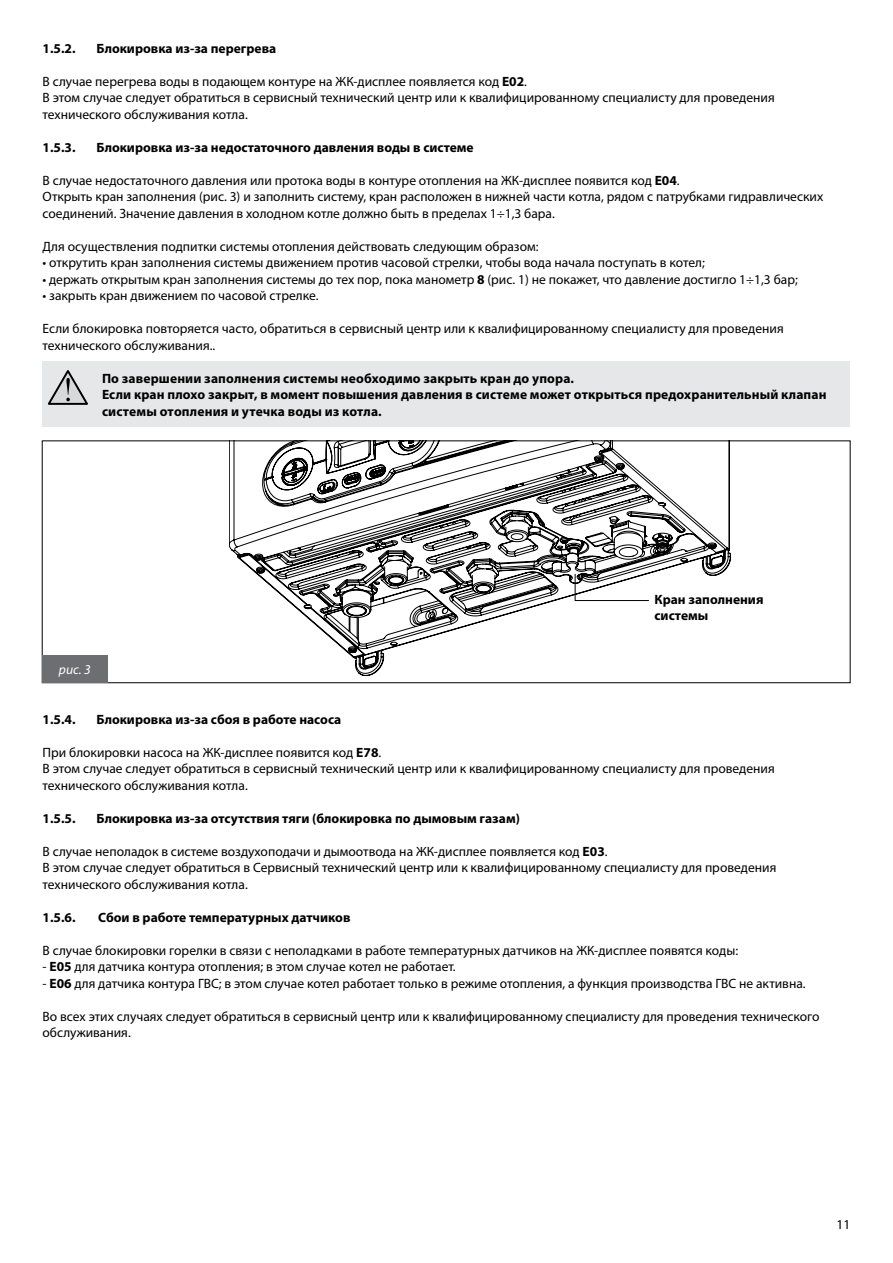
<style>
.page{position:relative;width:893px;height:1263px;background:#fff}
.page>*{position:absolute;margin:0;border:0;box-sizing:border-box;transform-origin:0 0}
.t1{font:13.5px/16.5px "Myriad Pro";color:#000}
.t2{font:700 13.5px/16.5px "Myriad Pro";letter-spacing:.005em;color:#000}
.t3{font:italic 13.5px "Myriad Pro";color:#fff}
.s1{font-weight:700}
</style>
<div class="page">
<div style="left:43px;top:361px;width:807px;height:66px;background:#e6e7e8"></div>
<svg style="left:48px;top:370px;width:40px;height:35px"></svg>
<svg style="left:229px;top:443px;width:502px;height:233px"></svg>
<svg style="left:574px;top:573px;width:75px;height:28px"></svg>
<div style="left:42px;top:655px;width:66px;height:28px;background:#6d6e71"></div>
<p class="t2" style="left:43px;top:39px;width:35px">1.5.2.</p>
<p class="t2" style="left:97px;top:39px;width:181px">Блокировка из-за перегрева</p>
<p class="t1" style="left:43px;top:73px;width:734px">В случае перегрева воды в подающем контуре на ЖК-дисплее появляется код <span class="s1">E02</span>.<br>В этом случае следует обратиться в сервисный технический центр или к квалифицированному специалисту для проведения технического обслуживания котла.</p>
<p class="t2" style="left:43px;top:138px;width:35px">1.5.3.</p>
<p class="t2" style="left:97px;top:138px;width:379px">Блокировка из-за недостаточного давления воды в системе</p>
<p class="t1" style="left:43px;top:172px;width:782px">В случае недостаточного давления или протока воды в контуре отопления на ЖК-дисплее появится код <span class="s1">E04</span>.<br>Открыть кран заполнения (рис. 3) и заполнить систему, кран расположен в нижней части котла, рядом с патрубками гидравлических соединений. Значение давления в холодном котле должно быть в пределах 1÷1,3 бара.</p>
<p class="t1" style="left:43px;top:238px;width:497px">Для осуществления подпитки системы отопления действовать следующим образом:</p>
<p class="t1" style="left:43px;top:254px;width:664px">• открутить кран заполнения системы движением против часовой стрелки, чтобы вода начала поступать в котел;</p>
<p class="t1" style="left:43px;top:271px;width:757px">• держать открытым кран заполнения системы до тех пор, пока манометр <span class="s1">8</span> (рис. 1) не покажет, что давление достигло 1÷1,3 бар;</p>
<p class="t1" style="left:43px;top:287px;width:278px">• закрыть кран движением по часовой стрелке.</p>
<p class="t1" style="left:43px;top:320px;width:743px">Если блокировка повторяется часто, обратиться в сервисный центр или к квалифицированному специалисту для проведения технического обслуживания..</p>
<p class="t2" style="left:102px;top:369px;width:726px">По завершении заполнения системы необходимо закрыть кран до упора.<br>Если кран плохо закрыт, в момент повышения давления в системе может открыться предохранительный клапан системы отопления и утечка воды из котла.</p>
<p class="t3" style="left:59px;top:661px;width:33px">рис. 3</p>
<p class="t2" style="left:655px;top:590px;width:110px">Кран заполнения системы</p>
<p class="t2" style="left:43px;top:710px;width:35px">1.5.4.</p>
<p class="t2" style="left:97px;top:710px;width:246px">Блокировка из-за сбоя в работе насоса</p>
<p class="t1" style="left:43px;top:744px;width:734px">При блокировки насоса на ЖК-дисплее появится код <span class="s1">E78</span>.<br>В этом случае следует обратиться в сервисный технический центр или к квалифицированному специалисту для проведения технического обслуживания котла.</p>
<p class="t2" style="left:43px;top:809px;width:35px">1.5.5.</p>
<p class="t2" style="left:97px;top:809px;width:425px">Блокировка из-за отсутствия тяги (блокировка по дымовым газам)</p>
<p class="t1" style="left:43px;top:843px;width:735px">В случае неполадок в системе воздухоподачи и дымоотвода на ЖК-дисплее появляется код <span class="s1">E03</span>.<br>В этом случае следует обратиться в Сервисный технический центр или к квалифицированному специалисту для проведения технического обслуживания котла.</p>
<p class="t2" style="left:43px;top:908px;width:35px">1.5.6.</p>
<p class="t2" style="left:98px;top:908px;width:254px">Cбoи в работе температурных датчиков</p>
<p class="t1" style="left:43px;top:942px;width:697px">В случае блокировки горелки в связи с неполадками в работе температурных датчиков на ЖК-дисплее появятся коды:</p>
<p class="t1" style="left:43px;top:958px;width:415px">- <span class="s1">E05</span> для датчика контура отопления; в этом случае котел не работает.</p>
<p class="t1" style="left:43px;top:975px;width:765px">- <span class="s1">E06</span> для датчика контура ГВС; в этом случае котел работает только в режиме отопления, а функция производства ГВС не активна.</p>
<p class="t1" style="left:43px;top:1007px;width:779px">Во всех этих случаях следует обратиться в сервисный центр или к квалифицированному специалисту для проведения технического обслуживания.</p>
<p class="t1" style="left:837px;top:1216px;width:15px">11</p>
</div>
